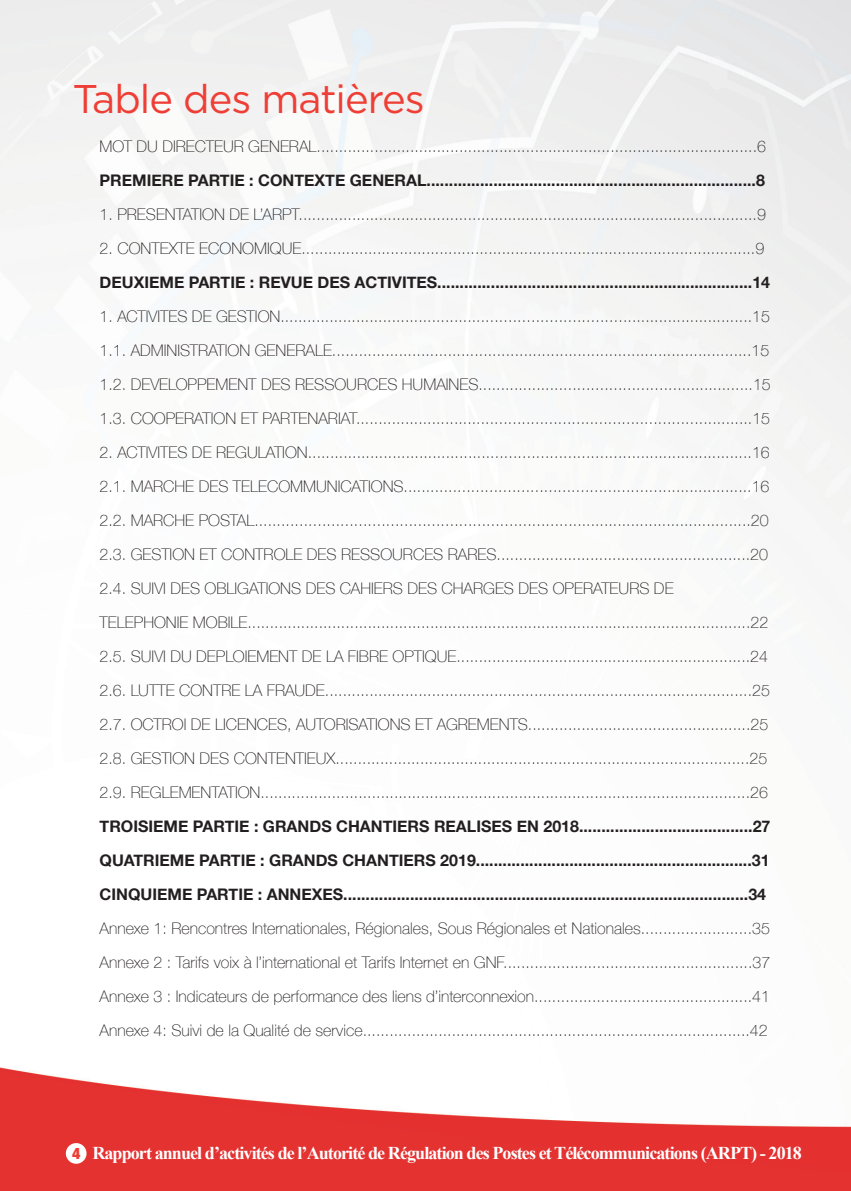
<style>
.page{position:relative;width:851px;height:1191px;background:#fff}
.page>*{position:absolute;margin:0;border:0;box-sizing:border-box;transform-origin:0 0}
.t1{font:40px "Gotham";letter-spacing:-.025em;color:#ee3e35}
.t2{font:700 18px "Times New Roman";letter-spacing:-.05em;color:#fff}
.t3{font:100 16px/34px "Helvetica Neue";color:#231f20;text-align:justify}
.t4{font:700 16px/34px "Helvetica Neue";color:#231f20;text-align:justify}
.s1{font-family:"Helvetica Neue";font-weight:900;font-stretch:condensed;font-size:16px;color:#ee3e35}
</style>
<div class="page">
<img style="left:0;top:0;width:850px;height:1191px">
<div style="left:66px;top:1143px;width:20px;height:20px;background:#fff;border-radius:50%"></div>
<h1 class="t1" style="left:72px;top:74px;width:354px">Table des matières</h1>
<p class="t3" style="left:100px;top:129px;width:668px">MOT DU DIRECTEUR GENERAL...................................................................................................6</p>
<p class="t4" style="left:100px;top:164px;width:666px">PREMIERE PARTIE : CONTEXTE GENERAL..........................................................................8</p>
<p class="t3" style="left:100px;top:197px;width:667px">1. PRESENTATION DE L’ARPT.......................................................................................................9</p>
<p class="t3" style="left:100px;top:231px;width:666px">2. CONTEXTE ECONOMIQUE......................................................................................................9</p>
<p class="t4" style="left:100px;top:266px;width:672px">DEUXIEME PARTIE : REVUE DES ACTIVITES......................................................................14</p>
<p class="t3" style="left:100px;top:299px;width:672px">1. ACTIVITES DE GESTION.........................................................................................................15<br>1.1. ADMINISTRATION GENERALE..............................................................................................15<br>1.2. DEVELOPPEMENT DES RESSOURCES HUMAINES.............................................................15<br>1.3. COOPERATION ET PARTENARIAT........................................................................................15</p>
<p class="t3" style="left:100px;top:435px;width:671px;text-align:left">2. ACTIVITES DE REGULATION...................................................................................................16<br>2.1. MARCHE DES TELECOMMUNICATIONS.............................................................................16<br>2.2. MARCHE POSTAL..............................................................................................................20<br>2.3. GESTION ET CONTROLE DES RESSOURCES RARES.........................................................20<br>2.4. SUIVI DES OBLIGATIONS DES CAHIERS DES CHARGES DES OPERATEURS DE<br>TELEPHONIE MOBILE.................................................................................................................22<br>2.5. SUIVI DU DEPLOIEMENT DE LA FIBRE OPTIQUE..................................................................24<br>2.6. LUTTE CONTRE LA FRAUDE................................................................................................25<br>2.7. OCTROI DE LICENCES, AUTORISATIONS ET AGREMENTS..................................................25<br>2.8. GESTION DES CONTENTIEUX.............................................................................................25<br>2.9. REGLEMENTATION..............................................................................................................26</p>
<p class="t4" style="left:100px;top:810px;width:672px">TROISIEME PARTIE : GRANDS CHANTIERS REALISES EN 2018.......................................27<br>QUATRIEME PARTIE : GRANDS CHANTIERS 2019..............................................................31<br>CINQUIEME PARTIE : ANNEXES...........................................................................................34</p>
<p class="t3" style="left:100px;top:911px;width:672px">Annexe 1: Rencontres Internationales, Régionales, Sous Régionales et Nationales.........................35<br>Annexe 2 : Tarifs voix à l’international et Tarifs Internet en GNF........................................................37<br>Annexe 3 : Indicateurs de performance des liens d’interconnexion.................................................41<br>Annexe 4: Suivi de la Qualité de service.......................................................................................42</p>
<p class="t2" style="left:72px;top:1141px;width:731px"><span class="s1">4</span> Rapport annuel d’activités de l’Autorité de Régulation des Postes et Télécommunications (ARPT) - 2018</p>
</div>
